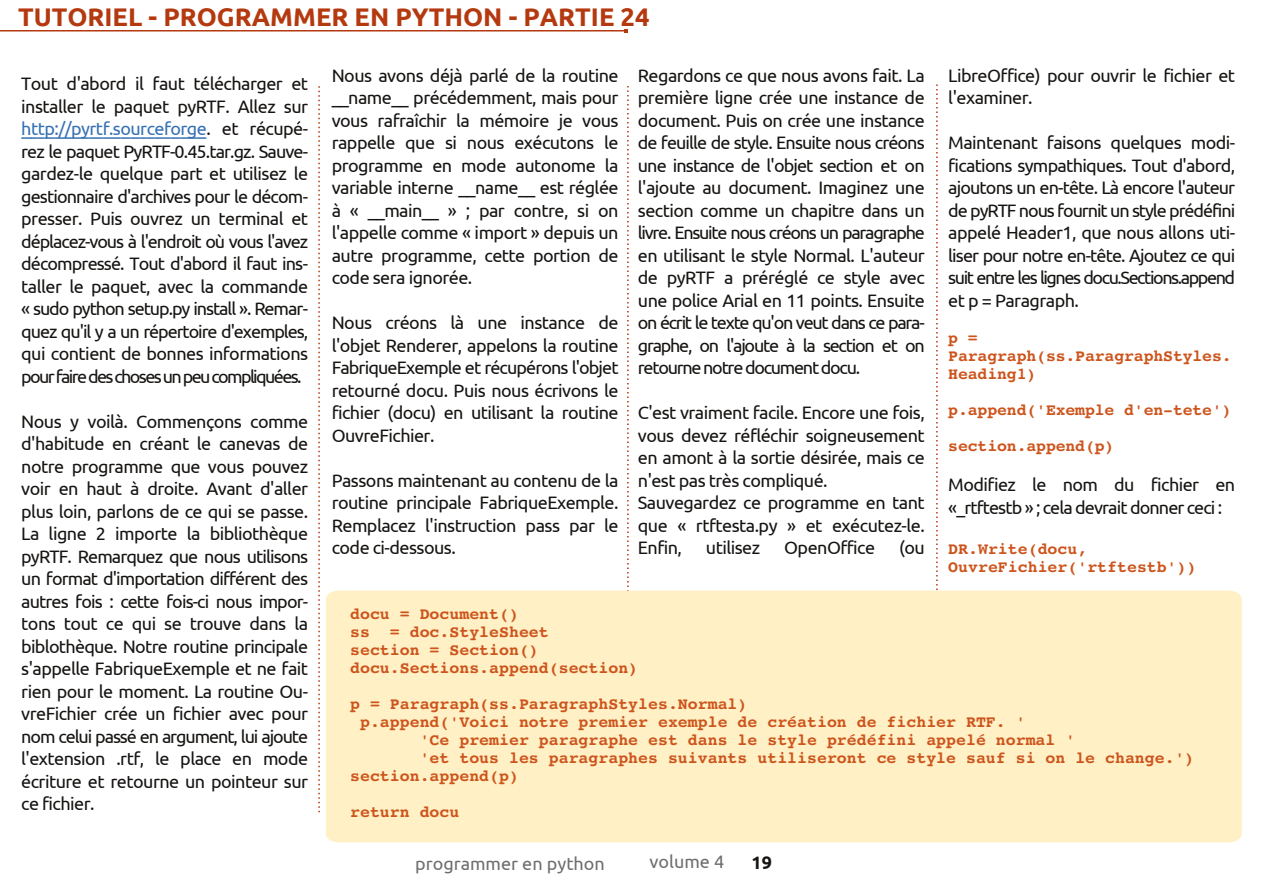
<style>
.page{position:relative;width:1263px;height:893px;background:#fff}
.page>*{position:absolute;margin:0;border:0;box-sizing:border-box;transform-origin:0 0}
.t1{font:700 25.5px "Ubuntu";color:#b5390f}
.t2{font:18px/22.5px "Ubuntu";letter-spacing:-.03em;color:#161412;text-align:justify}
.t3{font:18px/22.5px "Ubuntu";letter-spacing:-.05em;color:#161412}
.t4{font:18px "Ubuntu";color:#6d6e6f}
.t5{font:700 18px "Ubuntu";color:#161412}
.t6{font:700 16.5px/18px "Courier 10 Pitch BT";color:#cd551d}
.s1{color:#3671b3}
</style>
<div class="page">
<svg style="left:318px;top:86px;width:2px;height:726px"></svg>
<svg style="left:627px;top:86px;width:2px;height:505px"></svg>
<svg style="left:936px;top:84px;width:2px;height:507px"></svg>
<hr style="left:0;top:30px;width:625px;height:1px;background:#b5390f">
<svg style="left:21px;top:137px;width:185px;height:2px"></svg>
<div style="left:326px;top:591px;width:916px;height:251px;background:#fff0c5"></div>
<h1 class="t1" style="left:18px;top:2px;width:633px">TUTORIEL - PROGRAMMER EN PYTHON - PARTIE 24</h1>
<p class="t2" style="left:21px;top:72px;width:288px">Tout d'abord il faut télécharger et installer le paquet pyRTF. Allez sur <span class="s1">http://pyrtf.sourceforge</span>. et récupé&shy;rez le paquet PyRTF-0.45.tar.gz. Sauve&shy;gardez-le quelque part et utilisez le gestionnaire d'archives pour le décom&shy;presser. Puis ouvrez un terminal et déplacez-vous à l'endroit où vous l'avez décompressé. Tout d'abord il faut ins&shy;taller le paquet, avec la commande « sudo python setup.py install ». Remar&shy;quez qu'il y a un répertoire d'exemples, qui contient de bonnes informations pourfairedeschosesunpeucompliquées.</p>
<p class="t2" style="left:21px;top:410px;width:288px">Nous y voilà. Commençons comme d'habitude en créant le canevas de notre programme que vous pouvez voir en haut à droite. Avant d'aller plus loin, parlons de ce qui se passe.<br>La ligne 2 importe la bibliothèque pyRTF. Remarquez que nous utilisons un format d'importation différent des autres fois : cette fois-ci nous impor&shy;tons tout ce qui se trouve dans la biblothèque. Notre routine principale s'appelle FabriqueExemple et ne fait rien pour le moment. La routine Ou&shy;vreFichier crée un fichier avec pour nom celui passé en argument, lui ajoute l'extension .rtf, le place en mode écriture et retourne un pointeur sur ce fichier.</p>
<p class="t2" style="left:332px;top:64px;width:288px">Nous avons déjà parlé de la routine __name__ précédemment, mais pour vous rafraîchir la mémoire je vous rappelle que si nous exécutons le programme en mode autonome la variable interne __name__ est réglée à « __main__ » ; par contre, si on l'appelle comme « import » depuis un autre programme, cette portion de code sera ignorée.</p>
<p class="t2" style="left:332px;top:311px;width:288px">Nous créons là une instance de l'objet Renderer, appelons la routine FabriqueExemple et récupérons l'objet retourné docu. Puis nous écrivons le fichier (docu) en utilisant la routine OuvreFichier.</p>
<p class="t2" style="left:332px;top:469px;width:288px">Passons maintenant au contenu de la routine principale FabriqueExemple.<br>Remplacez l'instruction pass par le code ci-dessous.</p>
<p class="t2" style="left:638px;top:64px;width:288px">Regardons ce que nous avons fait. La première ligne crée une instance de document. Puis on crée une instance de feuille de style. Ensuite nous créons une instance de l'objet section et on l'ajoute au document. Imaginez une section comme un chapitre dans un livre. Ensuite nous créons un paragraphe en utilisant le style Normal. L'auteur de pyRTF a préréglé ce style avec une police Arial en 11 points. Ensuite on écrit le texte qu'on veut dans ce para&shy;graphe, on l'ajoute à la section et on retourne notre document docu.</p>
<p class="t2" style="left:638px;top:401px;width:288px;text-align:left">C'est vraiment facile. Encore une fois, vous devez réfléchir soigneusement en amont à la sortie désirée, mais ce n'est pas très compliqué.<br>Sauvegardez ce programme en tant que « rtftesta.py » et exécutez-le.<br>Enfin,</p>
<p class="t2" style="left:706px;top:536px;width:56px">utilisez</p>
<p class="t2" style="left:784px;top:536px;width:93px">OpenOffice</p>
<p class="t2" style="left:899px;top:536px;width:27px">(ou</p>
<p class="t2" style="left:948px;top:64px;width:288px">LibreOffice) pour ouvrir le fichier et l'examiner.</p>
<p class="t2" style="left:948px;top:131px;width:288px">Maintenant faisons quelques modi&shy;fications sympathiques. Tout d'abord, ajoutons un en-tête. Là encore l'auteur de pyRTF nous fournit un style prédéfini appelé Header1, que nous allons uti&shy;liser pour notre en-tête. Ajoutez ce qui suit entre les lignes docu.Sections.append et p = Paragraph.</p>
<p class="t6" style="left:948px;top:330px;width:285px">p =<br>Paragraph(ss.ParagraphStyles.<br>Heading1)</p>
<p class="t6" style="left:948px;top:393px;width:285px;line-height:36px">p.append('Exemple d'en-tete') section.append(p)</p>
<p class="t3" style="left:948px;top:473px;width:288px">Modifiez le nom du fichier en «_rtftestb » ; cela devrait donner ceci :</p>
<p class="t6" style="left:948px;top:542px;width:250px">DR.Write(docu,<br>OuvreFichier('rtftestb'))</p>
<p class="t6" style="left:350px;top:606px;width:290px">docu = Document()<br>ss = doc.StyleSheet<br>section = Section() docu.Sections.append(section)</p>
<p class="t6" style="left:350px;top:696px;width:399px">p = Paragraph(ss.ParagraphStyles.Normal)</p>
<p class="t6" style="left:360px;top:714px;width:667px">p.append('Voici notre premier exemple de création de fichier RTF. '</p>
<p class="t6" style="left:420px;top:732px;width:657px">'Ce premier paragraphe est dans le style prédéfini appelé normal '</p>
<p class="t6" style="left:420px;top:750px;width:776px">'et tous les paragraphes suivants utiliseront ce style sauf si on le change.')</p>
<p class="t6" style="left:350px;top:768px;width:170px">section.append(p)</p>
<p class="t6" style="left:350px;top:804px;width:111px">return docu</p>
<p class="t5" style="left:751px;top:853px;width:22px">19</p>
<p class="t4" style="left:415px;top:853px;width:191px">programmer en python</p>
<p class="t4" style="left:649px;top:851px;width:76px">volume 4</p>
</div>
